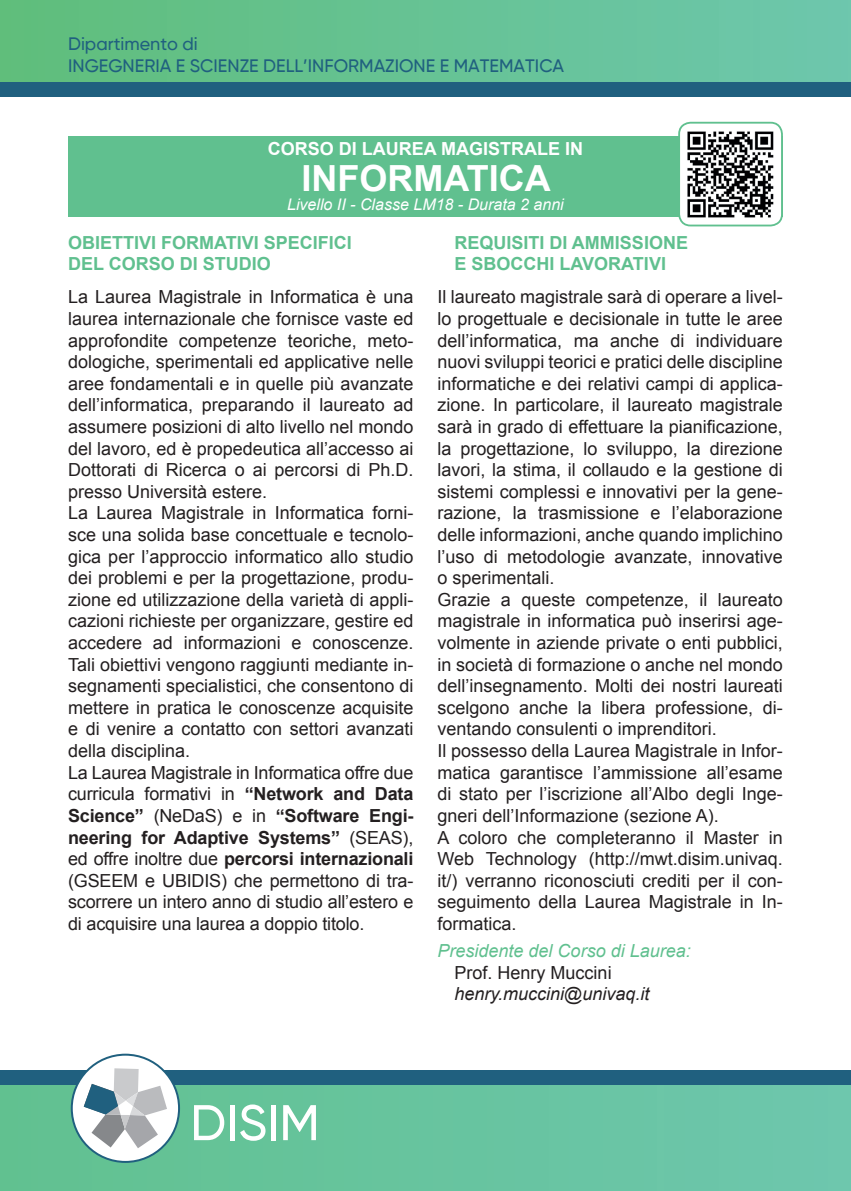
<style>
.page{position:relative;width:851px;height:1191px;background:#fff}
.page>*{position:absolute;margin:0;border:0;box-sizing:border-box;transform-origin:0 0}
.t1{font:500 50px "Gilroy";color:#fff}
.t2{font:700 36px "Arial";color:#fff}
.t3{font:18px/21.6px "Arial";color:#231f20}
.t4{font:700 18px/21.6px "Arial";color:#60c08f}
.t5{font:500 18px/21.6px "Gilroy";color:#20607f}
.t6{font:italic 18px "Arial";color:#60c08f}
.t7{font:700 18px "Arial";color:#fff}
.t8{font:italic 18px "Arial";color:#231f20}
.t9{font:italic 16px "Arial";color:#fff}
.s1{font-weight:700}
</style>
<div class="page">
<div style="left:0;top:1070px;width:850px;height:121px;background:linear-gradient(to right,#60c090,#6cc4ac)"></div>
<div style="left:0;top:1070px;width:850px;height:14px;background:#20607f"></div>
<div style="left:0;top:0;width:850px;height:96px;background:linear-gradient(to right,#5fbe7b,#6dc7ad)"></div>
<div style="left:0;top:82px;width:850px;height:14px;background:#20607f"></div>
<svg style="left:71px;top:1053px;width:109px;height:109px"></svg>
<div style="left:68px;top:136px;width:714px;height:25px;background:#60c08f"></div>
<div style="left:68px;top:159px;width:714px;height:42px;background:#60c08f"></div>
<div style="left:68px;top:193px;width:714px;height:23px;background:#60c08f"></div>
<div style="left:679px;top:123px;width:102px;height:102px;background:#fff;border-radius:11px"></div>
<img style="left:687px;top:131px;width:87px;height:87px">
<div style="left:678px;top:122px;width:104px;height:104px;border:2px solid #60c08f;border-radius:11px"></div>
<p class="t5" style="left:68px;top:33px;width:497px">Dipartimento di<br>INGEGNERIA E SCIENZE DELL’INFORMAZIONE E MATEMATICA</p>
<p class="t7" style="left:268px;top:137px;width:317px">CORSO DI LAUREA MAGISTRALE IN</p>
<h2 class="t2" style="left:301px;top:154px;width:251px">INFORMATICA</h2>
<p class="t9" style="left:287px;top:194px;width:278px">Livello II - Classe LM18 - Durata 2 anni</p>
<p class="t4" style="left:68px;top:232px;width:285px">OBIETTIVI FORMATIVI SPECIFICI<br>DEL CORSO DI STUDIO</p>
<p class="t3" style="left:68px;top:286px;width:347px">La Laurea Magistrale in Informatica è una laurea internazionale che fornisce vaste ed approfondite competenze teoriche, meto&shy;dologiche, sperimentali ed applicative nelle aree fondamentali e in quelle più avanzate dell’informatica, preparando il laureato ad assumere posizioni di alto livello nel mondo del lavoro, ed è propedeutica all’accesso ai Dottorati di Ricerca o ai percorsi di Ph.D. presso Università estere.<br>La Laurea Magistrale in Informatica forni&shy;sce una solida base concettuale e tecnolo&shy;gica per l’approccio informatico allo studio dei problemi e per la progettazione, produ&shy;zione ed utilizzazione della varietà di appli&shy;cazioni richieste per organizzare, gestire ed accedere ad informazioni e conoscenze.<br>Tali obiettivi vengono raggiunti mediante in&shy;segnamenti specialistici, che consentono di mettere in pratica le conoscenze acquisite e di venire a contatto con settori avanzati della disciplina.<br>La Laurea Magistrale in Informatica offre due curricula formativi in <span class="s1">“Network and Data Science”</span> (NeDaS) e in <span class="s1">“Software Engi&shy;neering for Adaptive Systems”</span> (SEAS), ed offre inoltre due <span class="s1">percorsi internazionali </span>(GSEEM e UBIDIS) che permettono di tra&shy;scorrere un intero anno di studio all’estero e di acquisire una laurea a doppio titolo.</p>
<p class="t4" style="left:454px;top:232px;width:235px">REQUISITI DI AMMISSIONE<br>E SBOCCHI LAVORATIVI</p>
<p class="t3" style="left:437px;top:286px;width:347px">Il laureato magistrale sarà di operare a livel&shy;lo progettuale e decisionale in tutte le aree dell’informatica, ma anche di individuare nuovi sviluppi teorici e pratici delle discipline informatiche e dei relativi campi di applica&shy;zione. In particolare, il laureato magistrale sarà in grado di effettuare la pianificazione, la progettazione, lo sviluppo, la direzione lavori, la stima, il collaudo e la gestione di sistemi complessi e innovativi per la gene&shy;razione, la trasmissione e l’elaborazione delle informazioni, anche quando implichino l’uso di metodologie avanzate, innovative o sperimentali.<br>Grazie a queste competenze, il laureato magistrale in informatica può inserirsi age&shy;volmente in aziende private o enti pubblici, in società di formazione o anche nel mondo dell’insegnamento. Molti dei nostri laureati scelgono anche la libera professione, di&shy;ventando consulenti o imprenditori.<br>Il possesso della Laurea Magistrale in Infor&shy;matica garantisce l’ammissione all’esame di stato per l’iscrizione all’Albo degli Inge&shy;gneri dell’Informazione (sezione A).<br>A coloro che completeranno il Master in Web Technology (http://mwt.disim.univaq. it/) verranno riconosciuti crediti per il con&shy;seguimento della Laurea Magistrale in In&shy;formatica.</p>
<p class="t6" style="left:437px;top:939px;width:255px">Presidente del Corso di Laurea:</p>
<p class="t3" style="left:454px;top:962px;width:159px">Prof. Henry Muccini</p>
<p class="t8" style="left:454px;top:982px;width:196px">henry.muccini@univaq.it</p>
<h1 class="t1" style="left:190px;top:1091px;width:131px">DISIM</h1>
</div>
